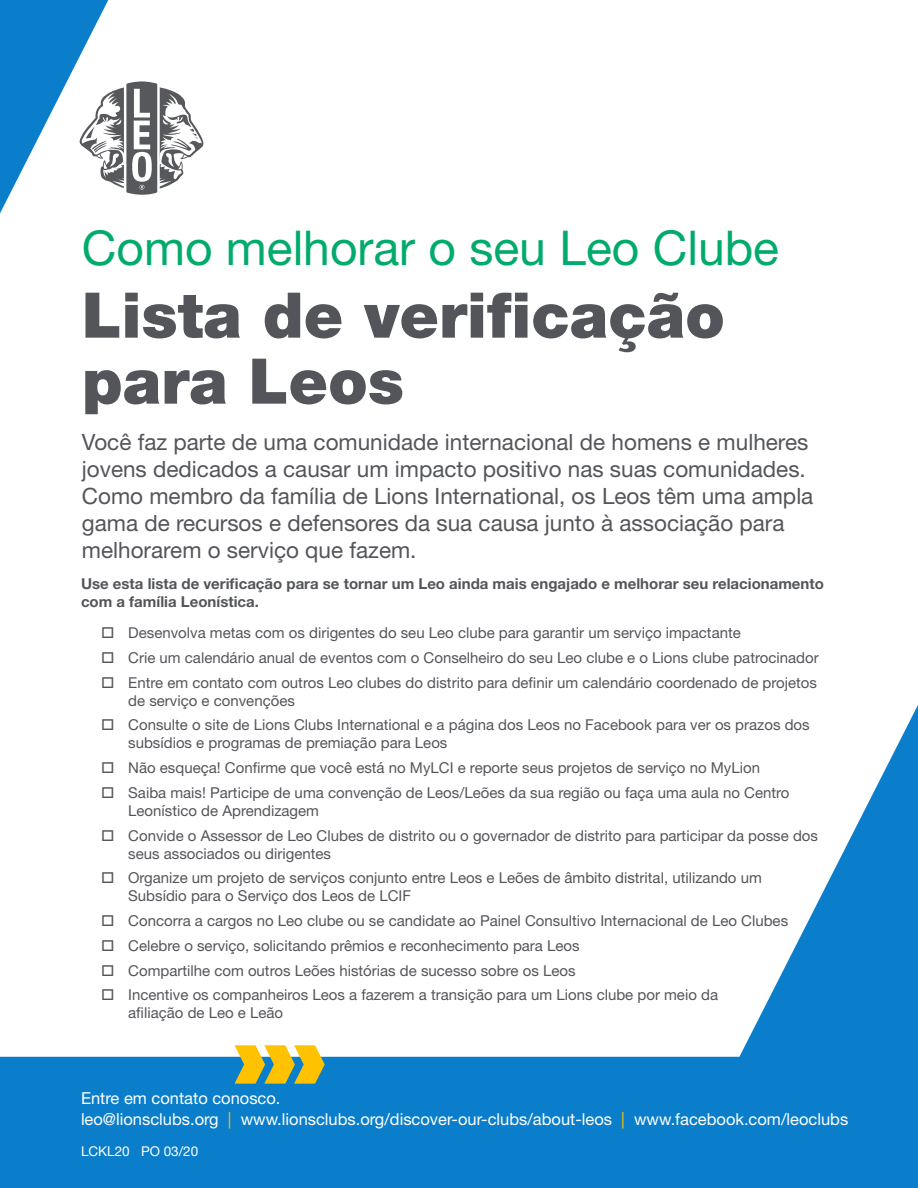
<style>
.page{position:relative;width:918px;height:1188px;background:#0a7eca}
.page>*{position:absolute;margin:0;border:0;box-sizing:border-box;transform-origin:0 0}
.Headline{font:900 63px/66px "Helvetica Neue LT Std";color:#54555a}
.Headline-2{font:48px "Helvetica Neue LT Std";color:#00ab6b}
.Intro{font:22.5px/27px "Helvetica Neue LT Std";color:#54555a}
.t1{font:16.5px "Helvetica Neue LT Std";color:#fff}
.t2{font:15px/18px "Helvetica Neue LT Std";color:#54555a}
.Body_Bold{font:700 15px/18px "Helvetica Neue LT Std";color:#54555a}
.t3{font:13.5px "Helvetica Neue LT Std";color:#fff}
.s1{color:#fec200}
</style>
<div class="page">
<div style="left:0;top:0;width:918px;height:1057px;background:#fff"></div>
<svg style="left:235px;top:1045px;width:90px;height:39px"></svg>
<svg style="left:78px;top:79px;width:128px;height:118px;background:#c1c1c2"></svg>
<svg style="left:103px;top:627px;width:10px;height:11px"></svg>
<svg style="left:103px;top:652px;width:10px;height:11px"></svg>
<svg style="left:103px;top:677px;width:10px;height:11px"></svg>
<svg style="left:103px;top:719px;width:10px;height:11px"></svg>
<svg style="left:103px;top:762px;width:10px;height:11px"></svg>
<svg style="left:103px;top:787px;width:10px;height:11px"></svg>
<svg style="left:103px;top:830px;width:10px;height:11px"></svg>
<svg style="left:103px;top:872px;width:10px;height:11px"></svg>
<svg style="left:103px;top:915px;width:10px;height:11px"></svg>
<svg style="left:103px;top:940px;width:10px;height:11px"></svg>
<svg style="left:103px;top:965px;width:10px;height:11px"></svg>
<svg style="left:103px;top:989px;width:10px;height:11px"></svg>
<p class="Headline-2" style="left:82px;top:219px;width:699px">Como melhorar o seu Leo Clube</p>
<p class="Headline" style="left:82px;top:282px;width:644px">Lista de verificação para Leos</p>
<p class="Intro" style="left:82px;top:428px;width:733px">Você faz parte de uma comunidade internacional de homens e mulheres jovens dedicados a causar um impacto positivo nas suas comunidades.<br>Como membro da família de Lions International, os Leos têm uma ampla gama de recursos e defensores da sua causa junto à associação para melhorarem o serviço que fazem.</p>
<p class="Body_Bold" style="left:81px;top:574px;width:744px">Use esta lista de verificação para se tornar um Leo ainda mais engajado e melhorar seu relacionamento com a família Leonística.</p>
<p class="t2" style="left:128px;top:624px;width:614px">Desenvolva metas com os dirigentes do seu Leo clube para garantir um serviço impactante</p>
<p class="t2" style="left:128px;top:648px;width:692px">Crie um calendário anual de eventos com o Conselheiro do seu Leo clube e o Lions clube patrocinador</p>
<p class="t2" style="left:128px;top:673px;width:690px">Entre em contato com outros Leo clubes do distrito para definir um calendário coordenado de projetos de serviço e convenções</p>
<p class="t2" style="left:128px;top:716px;width:683px">Consulte o site de Lions Clubs International e a página dos Leos no Facebook para ver os prazos dos subsídios e programas de premiação para Leos</p>
<p class="t2" style="left:128px;top:759px;width:633px">Não esqueça! Confirme que você está no MyLCI e reporte seus projetos de serviço no MyLion</p>
<p class="t2" style="left:128px;top:783px;width:663px">Saiba mais! Participe de uma convenção de Leos/Leões da sua região ou faça uma aula no Centro<br>Leonístico de Aprendizagem</p>
<p class="t2" style="left:128px;top:826px;width:691px">Convide o Assessor de Leo Clubes de distrito ou o governador de distrito para participar da posse dos seus associados ou dirigentes</p>
<p class="t2" style="left:128px;top:869px;width:635px">Organize um projeto de serviços conjunto entre Leos e Leões de âmbito distrital, utilizando um<br>Subsídio para o Serviço dos Leos de LCIF</p>
<p class="t2" style="left:128px;top:912px;width:661px">Concorra a cargos no Leo clube ou se candidate ao Painel Consultivo Internacional de Leo Clubes</p>
<p class="t2" style="left:128px;top:936px;width:453px">Celebre o serviço, solicitando prêmios e reconhecimento para Leos</p>
<p class="t2" style="left:128px;top:961px;width:449px">Compartilhe com outros Leões histórias de sucesso sobre os Leos</p>
<p class="t2" style="left:128px;top:986px;width:591px">Incentive os companheiros Leos a fazerem a transição para um Lions clube por meio da afiliação de Leo e Leão</p>
<p class="t1" style="left:81px;top:1088px;width:201px">Entre em contato conosco.</p>
<p class="t1" style="left:81px;top:1109px;width:769px">leo@lionsclubs.org <span class="s1">|</span> www.lionsclubs.org/discover-our-clubs/about-leos <span class="s1">|</span> www.facebook.com/leoclubs</p>
<p class="t3" style="left:81px;top:1144px;width:119px">LCKL20 PO 03/20</p>
</div>
